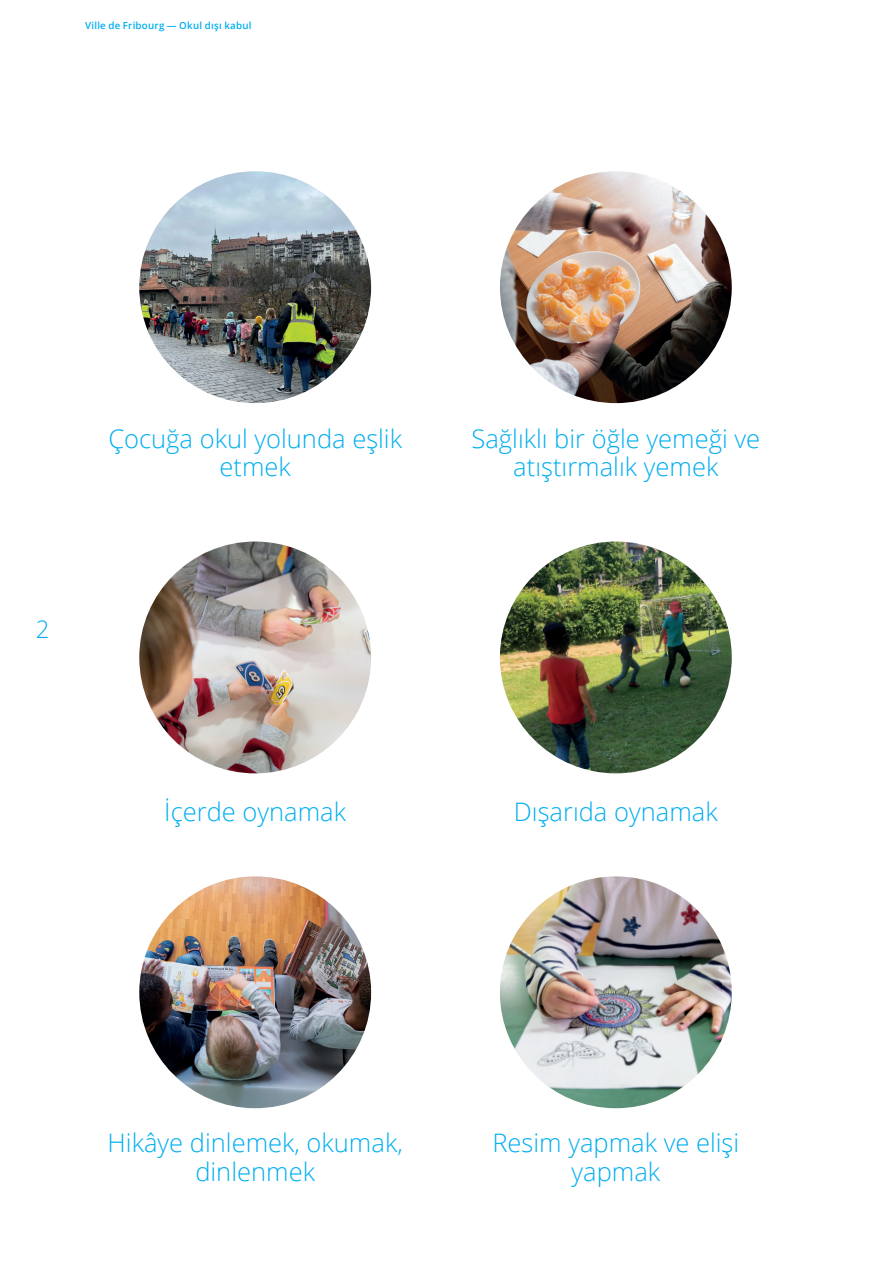
<style>
.page{position:relative;width:893px;height:1263px;background:#fff}
.page>*{position:absolute;margin:0;border:0;box-sizing:border-box;transform-origin:0 0}
.t1{font:300 25.5px/28.5px "Open Sans";color:#00aeef;text-align:center}
.t2{font:300 24px "Open Sans";color:#00aeef}
.t3{font:600 9.75px "Open Sans";letter-spacing:.025em;color:#00aeef}
</style>
<div class="page">
<img style="left:139px;top:171px;width:232px;height:232px;border-radius:116px">
<img style="left:139px;top:541px;width:232px;height:232px;border-radius:116px">
<img style="left:139px;top:876px;width:232px;height:232px;border-radius:116px">
<img style="left:500px;top:171px;width:232px;height:232px;border-radius:116px">
<img style="left:500px;top:541px;width:232px;height:232px;border-radius:116px">
<img style="left:500px;top:876px;width:232px;height:232px;border-radius:116px">
<p class="t3" style="left:85px;top:18px;width:168px">Ville de Fribourg ― Okul dışı kabul</p>
<p class="t2" style="left:36px;top:613px;width:15px">2</p>
<p class="t1" style="left:108px;top:423px;width:295px">Çocuğa okul yolunda eşlik etmek</p>
<p class="t1" style="left:472px;top:423px;width:290px">Sağlıklı bir öğle yemeği ve atıştırmalık yemek</p>
<p class="t1" style="left:164px;top:797px;width:183px">İçerde oynamak</p>
<p class="t1" style="left:514px;top:797px;width:205px">Dışarıda oynamak</p>
<p class="t1" style="left:108px;top:1128px;width:297px">Hikâye dinlemek, okumak, dinlenmek</p>
<p class="t1" style="left:492px;top:1128px;width:248px">Resim yapmak ve elişi yapmak</p>
</div>
